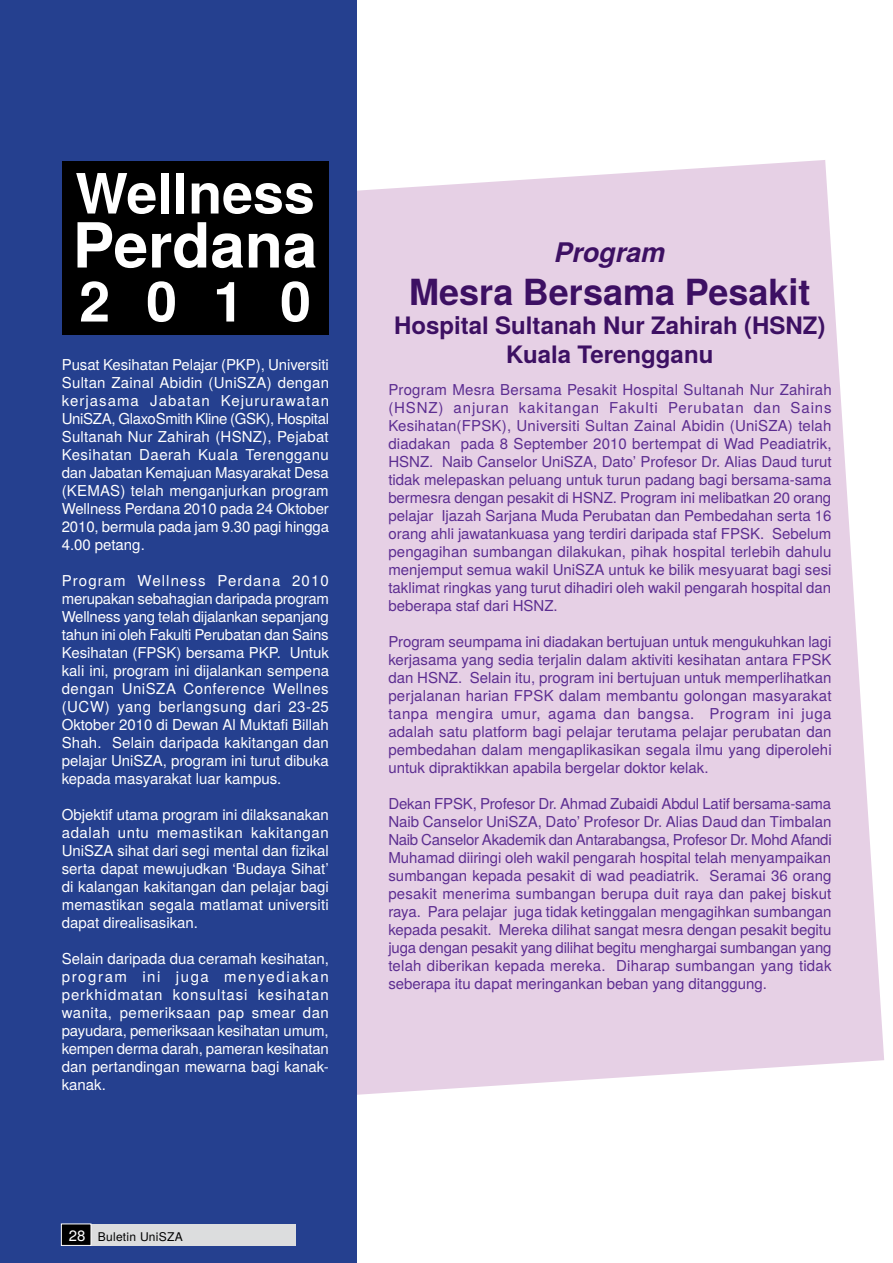
<style>
.page{position:relative;width:893px;height:1263px;background:#fff}
.page>*{position:absolute;margin:0;border:0;box-sizing:border-box;transform-origin:0 0}
.t1{font:700 62.1px "Te X Gyre Heros";color:#fff}
.t2{font:700 55.5px "Te X Gyre Heros";color:#fff}
.t3{font:700 36px "Te X Gyre Heros";color:#3d1063}
.t4{font:italic 700 27px "Te X Gyre Heros";color:#3d1063}
.t5{font:700 24px/28.8px "Te X Gyre Heros";color:#3d1063;text-align:center}
.t6{font:15px/18px "Te X Gyre Heros";color:#5c2d91;text-align:justify}
.t7{font:15px/18px "Te X Gyre Heros";color:#fff;text-align:justify}
.t8{font:12px "Te X Gyre Heros";letter-spacing:.025em;color:#000}
.s1{font-size:15px;color:#fff}
</style>
<div class="page">
<svg style="left:356px;top:160px;width:528px;height:946px;fill:#e6d0e5"></svg>
<div style="left:0;top:0;width:356px;height:1263px;background:#25408f"></div>
<div style="left:62px;top:161px;width:266px;height:174px;background:#000"></div>
<div style="left:61px;top:1224px;width:235px;height:21px;background:#dcddde"></div>
<div style="left:61px;top:1224px;width:30px;height:21px;background:#000"></div>
<h2 class="t2" style="left:75px;top:151px;width:241px">Wellness</h2>
<h1 class="t1" style="left:73px;top:198px;width:246px">Perdana</h1>
<h2 class="t2" style="left:79px;top:259px;width:233px">2010</h2>
<p class="t7" style="left:62px;top:355px;width:269px">Pusat Kesihatan Pelajar (PKP), Universiti Sultan Zainal Abidin (UniSZA) dengan kerjasama Jabatan Kejururawatan UniSZA, GlaxoSmith Kline (GSK), Hospital Sultanah Nur Zahirah (HSNZ), Pejabat Kesihatan Daerah Kuala Terengganu dan Jabatan Kemajuan Masyarakat Desa (KEMAS) telah menganjurkan program Wellness Perdana 2010 pada 24 Oktober 2010, bermula pada jam 9.30 pagi hingga 4.00 petang.</p>
<p class="t7" style="left:62px;top:571px;width:269px">Program Wellness Perdana 2010 merupakan sebahagian daripada program Wellness yang telah dijalankan sepanjang tahun ini oleh Fakulti Perubatan dan Sains Kesihatan (FPSK) bersama PKP. Untuk kali ini, program ini dijalankan sempena dengan UniSZA Conference Wellnes (UCW) yang berlangsung dari 23-25<br>Oktober 2010 di Dewan Al Muktafi Billah Shah. Selain daripada kakitangan dan pelajar UniSZA, program ini turut dibuka kepada masyarakat luar kampus.</p>
<p class="t7" style="left:62px;top:805px;width:269px">Objektif utama program ini dilaksanakan adalah untu memastikan kakitangan UniSZA sihat dari segi mental dan fizikal serta dapat mewujudkan ‘Budaya Sihat’ di kalangan kakitangan dan pelajar bagi memastikan segala matlamat universiti dapat direalisasikan.</p>
<p class="t7" style="left:62px;top:949px;width:269px">Selain daripada dua ceramah kesihatan, program ini juga menyediakan perkhidmatan konsultasi kesihatan wanita, pemeriksaan pap smear dan payudara, pemeriksaan kesihatan umum, kempen derma darah, pameran kesihatan dan pertandingan mewarna bagi kanak&shy;kanak.</p>
<p class="t8" style="left:69px;top:1227px;width:115px"><span class="s1">28</span> Buletin UniSZA</p>
<h3 class="t4" style="left:554px;top:232px;width:112px">Program</h3>
<h3 class="t3" style="left:409px;top:265px;width:403px">Mesra Bersama Pesakit</h3>
<h3 class="t5" style="left:394px;top:310px;width:433px">Hospital Sultanah Nur Zahirah (HSNZ)<br>Kuala Terengganu</h3>
<p class="t6" style="left:388px;top:379px;width:445px">Program Mesra Bersama Pesakit Hospital Sultanah Nur Zahirah (HSNZ) anjuran kakitangan Fakulti Perubatan dan Sains Kesihatan(FPSK), Universiti Sultan Zainal Abidin (UniSZA) telah diadakan pada 8 September 2010 bertempat di Wad Peadiatrik, HSNZ. Naib Canselor UniSZA, Dato’ Profesor Dr. Alias Daud turut tidak melepaskan peluang untuk turun padang bagi bersama-sama bermesra dengan pesakit di HSNZ. Program ini melibatkan 20 orang pelajar Ijazah Sarjana Muda Perubatan dan Pembedahan serta 16 orang ahli jawatankuasa yang terdiri daripada staf FPSK. Sebelum pengagihan sumbangan dilakukan, pihak hospital terlebih dahulu menjemput semua wakil UniSZA untuk ke bilik mesyuarat bagi sesi taklimat ringkas yang turut dihadiri oleh wakil pengarah hospital dan beberapa staf dari HSNZ.</p>
<p class="t6" style="left:388px;top:631px;width:445px">Program seumpama ini diadakan bertujuan untuk mengukuhkan lagi kerjasama yang sedia terjalin dalam aktiviti kesihatan antara FPSK dan HSNZ. Selain itu, program ini bertujuan untuk memperlihatkan perjalanan harian FPSK dalam membantu golongan masyarakat tanpa mengira umur, agama dan bangsa. Program ini juga adalah satu platform bagi pelajar terutama pelajar perubatan dan pembedahan dalam mengaplikasikan segala ilmu yang diperolehi untuk dipraktikkan apabila bergelar doktor kelak.</p>
<p class="t6" style="left:388px;top:793px;width:445px">Dekan FPSK, Profesor Dr. Ahmad Zubaidi Abdul Latif bersama-sama Naib Canselor UniSZA, Dato’ Profesor Dr. Alias Daud dan Timbalan Naib Canselor Akademik dan Antarabangsa, Profesor Dr. Mohd Afandi Muhamad diiringi oleh wakil pengarah hospital telah menyampaikan sumbangan kepada pesakit di wad peadiatrik. Seramai 36 orang pesakit menerima sumbangan berupa duit raya dan pakej biskut raya. Para pelajar juga tidak ketinggalan mengagihkan sumbangan kepada pesakit. Mereka dilihat sangat mesra dengan pesakit begitu juga dengan pesakit yang dilihat begitu menghargai sumbangan yang telah diberikan kepada mereka. Diharap sumbangan yang tidak seberapa itu dapat meringankan beban yang ditanggung.</p>
</div>
